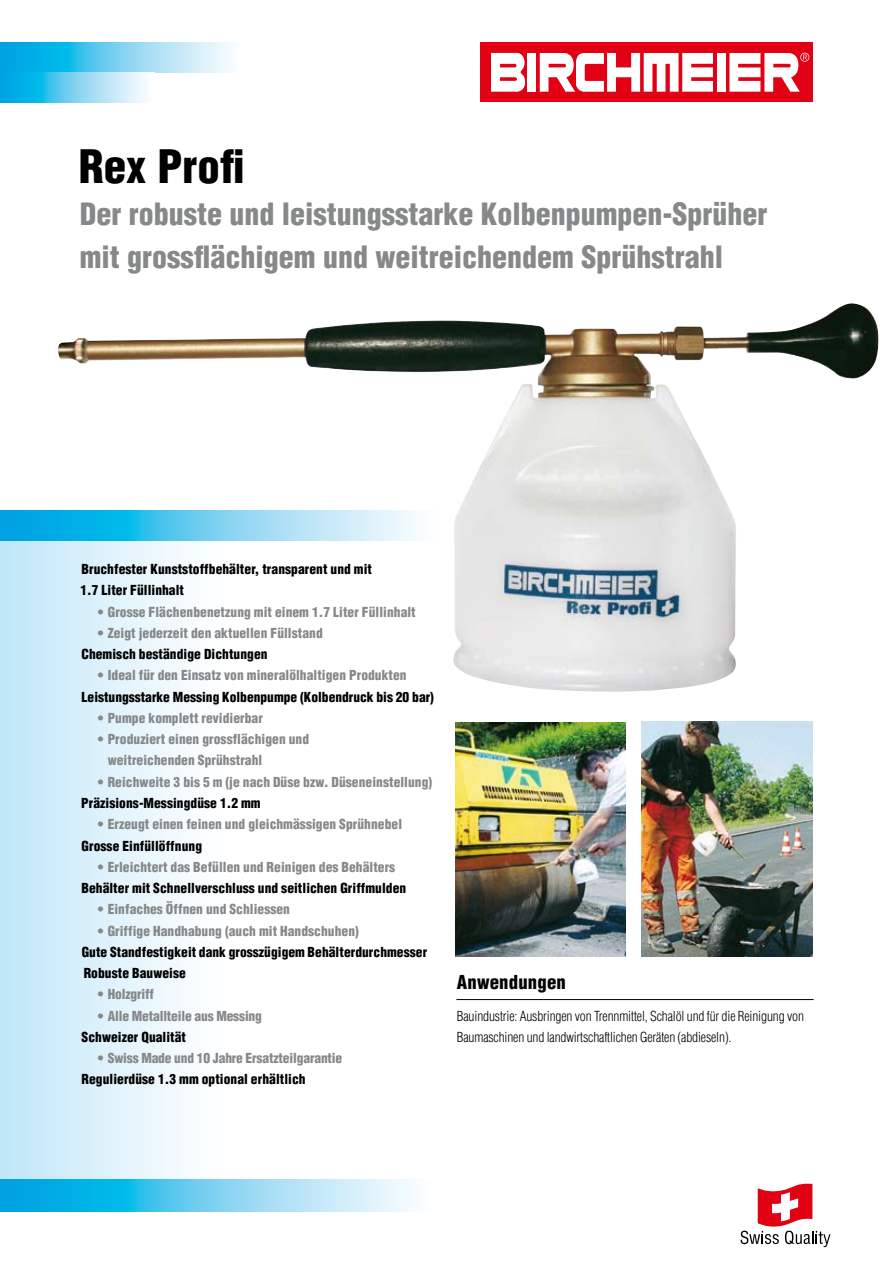
<style>
.page{position:relative;width:893px;height:1263px;background:#fff}
.page>*{position:absolute;margin:0;border:0;box-sizing:border-box;transform-origin:0 0}
.t1{font:900 condensed 45px "Helvetica";color:#000}
.t2{font:900 condensed 30px/42.5px "Helvetica";color:#868889}
.t3{font:900 condensed 18.75px "Helvetica";letter-spacing:.01em;color:#000}
.t4{font:900 condensed 13.5px/21.3px "Helvetica";letter-spacing:.005em;color:#868889}
.t5{font:900 condensed 13.5px/21.3px "Helvetica";letter-spacing:.005em;color:#000}
.t6{font:300 condensed 13.5px/21.3px "Helvetica";letter-spacing:-.01em;color:#000}
</style>
<div class="page">
<div style="left:0;top:524px;width:223px;height:671px;background:linear-gradient(to right,#bee6f8,#fff)"></div>
<div style="left:480px;top:42px;width:332px;height:60px;background:#e20015"></div>
<div style="left:527px;top:53px;width:9px;height:39px;background:#fff"></div>
<div style="left:717px;top:53px;width:9px;height:39px;background:#fff"></div>
<svg style="left:491px;top:53px;width:35px;height:39px"></svg>
<svg style="left:540px;top:53px;width:173px;height:39px"></svg>
<svg style="left:729px;top:53px;width:80px;height:39px"></svg>
<img style="left:455px;top:722px;width:170px;height:234px">
<img style="left:641px;top:722px;width:171px;height:234px">
<svg style="left:741px;top:1183px;width:89px;height:64px"></svg>
<svg style="left:0;top:43px;width:230px;height:29px;background:#6dcef0"></svg>
<svg style="left:0;top:72px;width:145px;height:30px;background:#6fcff0"></svg>
<svg style="left:0;top:1180px;width:411px;height:31px;background:#6bcdef"></svg>
<div style="left:0;top:510px;width:442px;height:30px;background:#00a5e3"></div>
<hr style="left:456px;top:999px;width:358px;height:1px;background:#000">
<img style="left:57px;top:303px;width:794px;height:389px">
<h1 class="t1" style="left:79px;top:138px;width:168px">Rex Profi</h1>
<h2 class="t2" style="left:80px;top:193px;width:689px">Der robuste und leistungsstarke Kolbenpumpen-Sprüher mit grossflächigem und weitreichendem Sprühstrahl</h2>
<p class="t5" style="left:80px;top:558px;width:293px">Bruchfester Kunststoffbehälter, transparent und mit<br>1.7 Liter Füllinhalt</p>
<p class="t4" style="left:98px;top:601px;width:319px">• Grosse Flächenbenetzung mit einem 1.7 Liter Füllinhalt</p>
<p class="t4" style="left:98px;top:622px;width:227px">• Zeigt jederzeit den aktuellen Füllstand</p>
<p class="t5" style="left:81px;top:643px;width:188px">Chemisch beständige Dichtungen</p>
<p class="t4" style="left:98px;top:665px;width:310px">• Ideal für den Einsatz von mineralölhaltigen Produkten</p>
<p class="t5" style="left:82px;top:686px;width:354px">Leistungsstarke Messing Kolbenpumpe (Kolbendruck bis 20 bar)</p>
<p class="t4" style="left:98px;top:707px;width:167px">• Pumpe komplett revidierbar</p>
<p class="t4" style="left:108px;top:728px;width:203px;text-indent:-10px">• Produziert einen grossflächigen und weitreichenden Sprühstrahl</p>
<p class="t4" style="left:98px;top:771px;width:336px">• Reichweite 3 bis 5 m (je nach Düse bzw. Düseneinstellung)</p>
<p class="t5" style="left:81px;top:792px;width:181px">Präzisions-Messingdüse 1.2 mm</p>
<p class="t4" style="left:98px;top:813px;width:306px">• Erzeugt einen feinen und gleichmässigen Sprühnebel</p>
<p class="t5" style="left:82px;top:835px;width:122px">Grosse Einfüllöffnung</p>
<p class="t4" style="left:98px;top:856px;width:299px">• Erleichtert das Befüllen und Reinigen des Behälters</p>
<p class="t5" style="left:81px;top:877px;width:326px">Behälter mit Schnellverschluss und seitlichen Griffmulden</p>
<p class="t4" style="left:98px;top:899px;width:194px">• Einfaches Öffnen und Schliessen</p>
<p class="t4" style="left:98px;top:920px;width:263px">• Griffige Handhabung (auch mit Handschuhen)</p>
<p class="t5" style="left:82px;top:941px;width:347px">Gute Standfestigkeit dank grosszügigem Behälterdurchmesser<br>Robuste Bauweise</p>
<p class="t4" style="left:98px;top:984px;width:58px">• Holzgriff</p>
<p class="t4" style="left:98px;top:1005px;width:166px">• Alle Metallteile aus Messing</p>
<p class="t5" style="left:82px;top:1026px;width:106px">Schweizer Qualität</p>
<p class="t4" style="left:98px;top:1047px;width:246px">• Swiss Made und 10 Jahre Ersatzteilgarantie</p>
<p class="t5" style="left:82px;top:1069px;width:226px">Regulierdüse 1.3 mm optional erhältlich</p>
<h3 class="t3" style="left:457px;top:970px;width:111px">Anwendungen</h3>
<p class="t6" style="left:457px;top:1005px;width:349px">Bauindustrie: Ausbringen von Trennmittel, Schalöl und für die Reinigung von<br>Baumaschinen und landwirtschaftlichen Geräten (abdieseln).</p>
</div>
